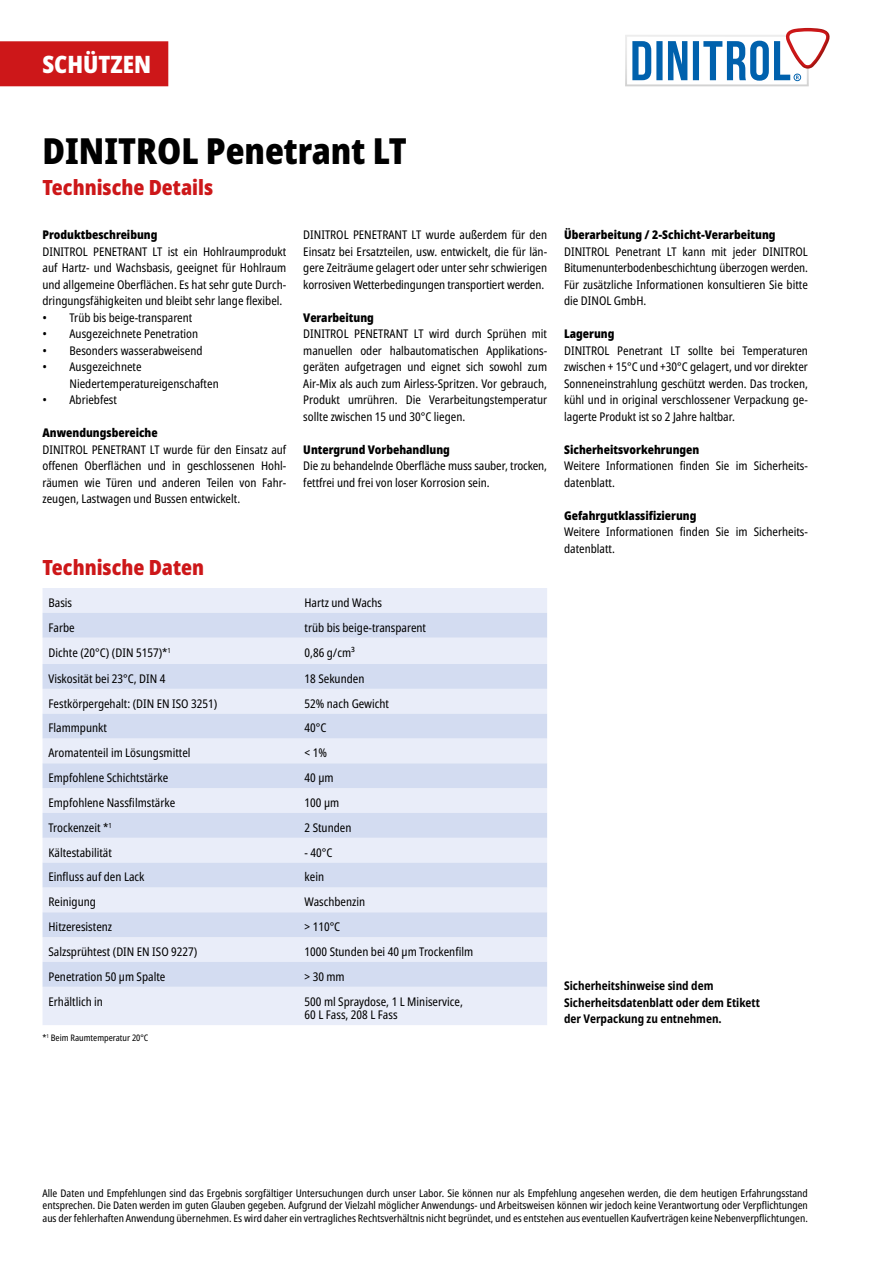
<style>
.page{position:relative;width:893px;height:1263px;background:#fff}
.page>*{position:absolute;margin:0;border:0;box-sizing:border-box;transform-origin:0 0}
.t1{font:900 condensed 36px "Noto Sans";color:#000}
.t2{font:900 condensed 24px "Noto Sans";color:#fff}
.t3{font:900 condensed 21px "Noto Sans";color:#cd1719}
.t4{font:condensed 12px/16.5px "Noto Sans";color:#000;text-align:justify}
.t5{font:900 condensed 12px "Noto Sans";color:#000}
.t6{font:700 condensed 12px/16.5px "Noto Sans";color:#000}
.t7{font:condensed 10.5px/12.6px "Noto Sans";color:#000;text-align:justify}
.t8{font:condensed 9px "Noto Sans";color:#000}
</style>
<div class="page">
<div style="left:0;top:41px;width:168px;height:45px;background:#cd1719"></div>
<div style="left:625px;top:35px;width:184px;height:51px;background:#e6e6e6"></div>
<div style="left:627px;top:37px;width:180px;height:47px;background:#fff"></div>
<svg style="left:632px;top:28px;width:198px;height:53px"></svg>
<div style="left:43px;top:588px;width:504px;height:437px;background:#e9edf9"></div>
<svg style="left:43px;top:613px;width:504px;height:374px;background:#dde4f4"></svg>
<h2 class="t2" style="left:43px;top:46px;width:110px">SCHÜTZEN</h2>
<h1 class="t1" style="left:43px;top:124px;width:366px">DINITROL Penetrant LT</h1>
<h3 class="t3" style="left:43px;top:172px;width:172px">Technische Details</h3>
<p class="t5" style="left:43px;top:226px;width:116px">Produktbeschreibung</p>
<p class="t4" style="left:43px;top:243px;width:245px">DINITROL PENETRANT LT ist ein Hohlraumprodukt auf Hartz- und Wachsbasis, geeignet für Hohlraum und allgemeine Oberflächen. Es hat sehr gute Durch&shy;dringungsfähigkeiten und bleibt sehr lange flexibel.</p>
<p class="t4" style="left:43px;top:309px;width:151px">• Trüb bis beige-transparent</p>
<p class="t4" style="left:43px;top:326px;width:157px">• Ausgezeichnete Penetration</p>
<p class="t4" style="left:43px;top:342px;width:162px">• Besonders wasserabweisend</p>
<p class="t4" style="left:70px;top:359px;width:151px;text-indent:-27px">• Ausgezeichnete<br>Niedertemperatureigenschaften</p>
<p class="t4" style="left:43px;top:392px;width:76px">• Abriebfest</p>
<p class="t5" style="left:43px;top:424px;width:117px">Anwendungsbereiche</p>
<p class="t4" style="left:43px;top:441px;width:245px">DINITROL PENETRANT LT wurde für den Einsatz auf offenen Oberflächen und in geschlossenen Hohl&shy;räumen wie Türen und anderen Teilen von Fahr&shy;zeugen, Lastwagen und Bussen entwickelt.</p>
<p class="t4" style="left:303px;top:227px;width:245px">DINITROL PENETRANT LT wurde außerdem für den Einsatz bei Ersatzteilen, usw. entwickelt, die für län&shy;gere Zeiträume gelagert oder unter sehr schwierigen korrosiven Wetterbedingungen transportiert werden.</p>
<p class="t5" style="left:303px;top:308px;width:72px">Verarbeitung</p>
<p class="t4" style="left:303px;top:326px;width:245px">DINITROL PENETRANT LT wird durch Sprühen mit manuellen oder halbautomatischen Applikations&shy;geräten aufgetragen und eignet sich sowohl zum Air-Mix als auch zum Airless-Spritzen. Vor gebrauch, Produkt umrühren. Die Verarbeitungstemperatur sollte zwischen 15 und 30°C liegen.</p>
<p class="t5" style="left:303px;top:440px;width:148px">Untergrund Vorbehandlung</p>
<p class="t4" style="left:303px;top:458px;width:245px">Die zu behandelnde Oberfläche muss sauber, trocken, fettfrei und frei von loser Korrosion sein.</p>
<h3 class="t3" style="left:43px;top:552px;width:163px">Technische Daten</h3>
<p class="t4" style="left:49px;top:595px;width:25px">Basis</p>
<p class="t4" style="left:304px;top:595px;width:79px">Hartz und Wachs</p>
<p class="t4" style="left:49px;top:619px;width:28px">Farbe</p>
<p class="t4" style="left:304px;top:619px;width:123px">trüb bis beige-transparent</p>
<p class="t4" style="left:49px;top:644px;width:124px">Dichte (20°C) (DIN 5157)*<sup>1</sup></p>
<p class="t4" style="left:304px;top:644px;width:52px">0,86 g/cm³</p>
<p class="t4" style="left:49px;top:670px;width:118px">Viskosität bei 23°C, DIN 4</p>
<p class="t4" style="left:304px;top:670px;width:61px">18 Sekunden</p>
<p class="t4" style="left:49px;top:695px;width:170px">Festkörpergehalt: (DIN EN ISO 3251)</p>
<p class="t4" style="left:304px;top:695px;width:86px">52% nach Gewicht</p>
<p class="t4" style="left:49px;top:720px;width:60px">Flammpunkt</p>
<p class="t4" style="left:304px;top:720px;width:23px">40°C</p>
<p class="t4" style="left:49px;top:745px;width:144px">Aromatenteil im Lösungsmittel</p>
<p class="t4" style="left:304px;top:745px;width:24px">&lt; 1%</p>
<p class="t4" style="left:49px;top:770px;width:121px">Empfohlene Schichtstärke</p>
<p class="t4" style="left:304px;top:770px;width:31px">40 µm</p>
<p class="t4" style="left:49px;top:795px;width:128px">Empfohlene Nassfilmstärke</p>
<p class="t4" style="left:304px;top:795px;width:36px">100 µm</p>
<p class="t4" style="left:49px;top:819px;width:65px">Trockenzeit *<sup>1</sup></p>
<p class="t4" style="left:304px;top:819px;width:48px">2 Stunden</p>
<p class="t4" style="left:49px;top:844px;width:65px">Kältestabilität</p>
<p class="t4" style="left:304px;top:844px;width:29px">- 40°C</p>
<p class="t4" style="left:49px;top:869px;width:97px">Einfluss auf den Lack</p>
<p class="t4" style="left:304px;top:869px;width:21px">kein</p>
<p class="t4" style="left:49px;top:894px;width:49px">Reinigung</p>
<p class="t4" style="left:304px;top:894px;width:62px">Waschbenzin</p>
<p class="t4" style="left:49px;top:919px;width:65px">Hitzeresistenz</p>
<p class="t4" style="left:304px;top:919px;width:37px">&gt; 110°C</p>
<p class="t4" style="left:49px;top:944px;width:150px">Salzsprühtest (DIN EN ISO 9227)</p>
<p class="t4" style="left:304px;top:944px;width:170px">1000 Stunden bei 40 μm Trockenfilm</p>
<p class="t4" style="left:49px;top:968px;width:118px">Penetration 50 µm Spalte</p>
<p class="t4" style="left:304px;top:968px;width:42px">&gt; 30 mm</p>
<p class="t4" style="left:49px;top:993px;width:56px">Erhältlich in</p>
<p class="t4" style="left:304px;top:995px;width:160px;line-height:13.5px">500 ml Spraydose, 1 L Miniservice,<br>60 L Fass, 208 L Fass</p>
<p class="t8" style="left:43px;top:1031px;width:107px">*<sup>1</sup> Beim Raumtemperatur 20°C</p>
<p class="t5" style="left:564px;top:226px;width:213px">Überarbeitung / 2-Schicht-Verarbeitung</p>
<p class="t4" style="left:564px;top:243px;width:245px">DINITROL Penetrant LT kann mit jeder DINITROL Bitumenunterbodenbeschichtung überzogen werden.<br>Für zusätzliche Informationen konsultieren Sie bitte die DINOL GmbH.</p>
<p class="t5" style="left:564px;top:325px;width:52px">Lagerung</p>
<p class="t4" style="left:564px;top:342px;width:245px">DINITROL Penetrant LT sollte bei Temperaturen zwischen + 15°C und +30°C gelagert, und vor direkter Sonneneinstrahlung geschützt werden. Das trocken, kühl und in original verschlossener Verpackung ge&shy;lagerte Produkt ist so 2 Jahre haltbar.</p>
<p class="t5" style="left:564px;top:440px;width:137px">Sicherheitsvorkehrungen</p>
<p class="t4" style="left:564px;top:458px;width:245px">Weitere Informationen finden Sie im Sicherheits&shy;datenblatt.</p>
<p class="t5" style="left:564px;top:506px;width:134px">Gefahrgutklassifizierung</p>
<p class="t4" style="left:564px;top:524px;width:245px">Weitere Informationen finden Sie im Sicherheits&shy;datenblatt.</p>
<p class="t6" style="left:564px;top:978px;width:197px">Sicherheitshinweise sind dem<br>Sicherheitsdatenblatt oder dem Etikett der Verpackung zu entnehmen.</p>
<p class="t7" style="left:43px;top:1187px;width:767px">Alle Daten und Empfehlungen sind das Ergebnis sorgfältiger Untersuchungen durch unser Labor. Sie können nur als Empfehlung angesehen werden, die dem heutigen Erfahrungsstand entsprechen. Die Daten werden im guten Glauben gegeben. Aufgrund der Vielzahl möglicher Anwendungs- und Arbeitsweisen können wir jedoch keine Verantwortung oder Verpflichtungen aus der fehlerhaften Anwendung übernehmen. Es wird daher ein vertragliches Rechtsverhältnis nicht begründet, und es entstehen aus eventuellen Kaufverträgen keine Nebenverpflichtungen.</p>
</div>
